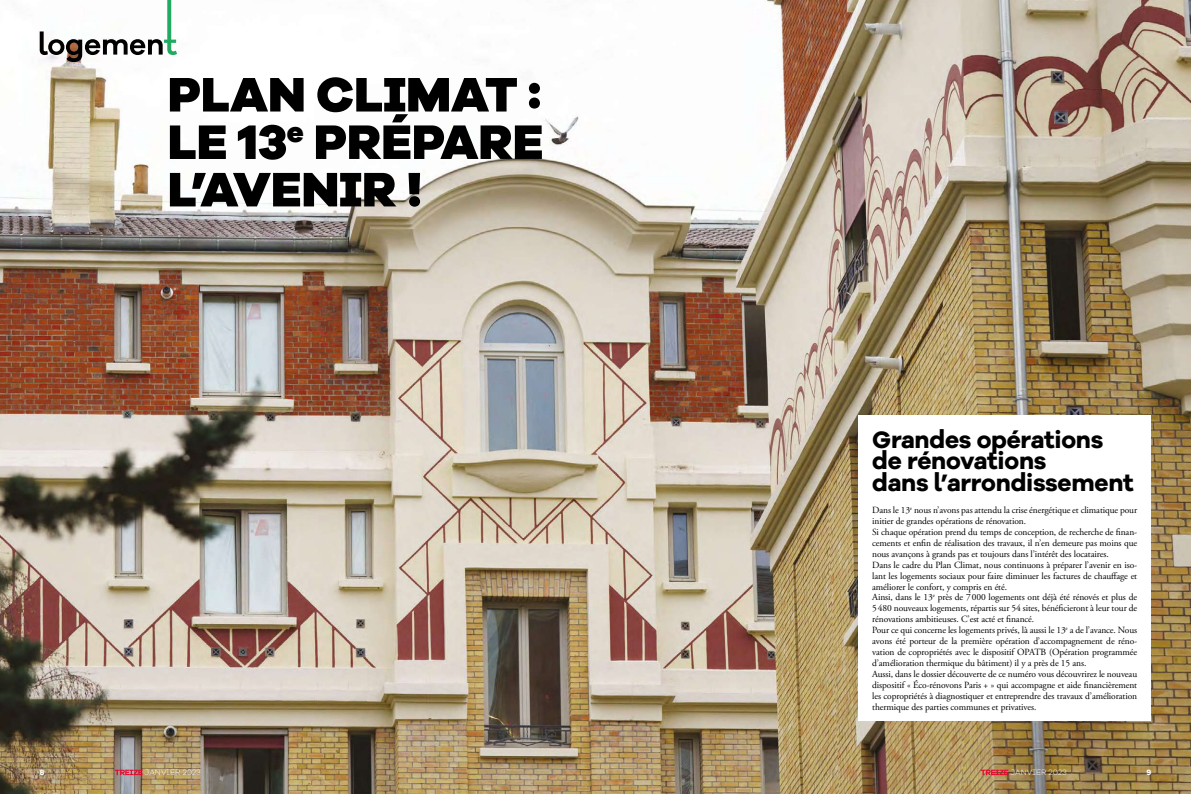
<style>
.page{position:relative;width:1191px;height:794px;background:#fff}
.page>*{position:absolute;margin:0;border:0;box-sizing:border-box;transform-origin:0 0}
.t1{font:800 50px/47.4px "Galano Grotesque Alt";color:#000;text-align:justify}
.t2{font:700 24.5px/21.8px "Galano Grotesque Alt";letter-spacing:-.01em;color:#000}
.t3{font:9.4px/10.9px "Adobe Garamond Pro";letter-spacing:-.01em;color:#000}
.t4{font:300 8px "Galano Grotesque Alt";letter-spacing:.01em;color:#fff}
.t5{font:700 8px "Galano Grotesque Alt";color:#fff}
</style>
<div class="page">
<img style="left:0;top:0;width:1191px;height:794px">
<div style="left:858px;top:415px;width:292px;height:305px;background:#fff"></div>
<svg style="left:980px;top:769px;width:28px;height:6px"></svg>
<svg style="left:115px;top:769px;width:27px;height:6px"></svg>
<svg style="left:40px;top:0;width:137px;height:62px"></svg>
<h1 class="t1" style="left:168px;top:69px;width:377px">PLAN CLIMAT :<br>LE 13<sup>e</sup> PRÉPARE L’AVENIR !</h1>
<h2 class="t2" style="left:872px;top:428px;width:263px">Grandes opérations de rénovations<br>dans l’arrondissement</h2>
<p class="t3" style="left:872px;top:505px;width:266px">Dans le 13<sup>e</sup> nous n’avons pas attendu la crise énergétique et climatique pour initier de grandes opérations de rénovation.<br>Si chaque opération prend du temps de conception, de recherche de finan&shy;cements et enfin de réalisation des travaux, il n’en demeure pas moins que nous avançons à grands pas et toujours dans l’intérêt des locataires.<br>Dans le cadre du Plan Climat, nous continuons à préparer l’avenir en iso&shy;lant les logements sociaux pour faire diminuer les factures de chauffage et améliorer le confort, y compris en été.<br>Ainsi, dans le 13<sup>e</sup> près de 7000 logements ont déjà été rénovés et plus de 5480 nouveaux logements, répartis sur 54 sites, bénéficieront à leur tour de rénovations ambitieuses. C’est acté et financé.<br>Pour ce qui concerne les logements privés, là aussi le 13<sup>e</sup> a de l’avance. Nous avons été porteur de la première opération d’accompagnement de réno&shy;vation de copropriétés avec le dispositif OPATB (Opération programmée d’amélioration thermique du bâtiment) il y a près de 15 ans.<br>Aussi, dans le dossier découverte de ce numéro vous découvrirez le nouveau dispositif « Éco-rénovons Paris + » qui accompagne et aide financièrement les copropriétés à diagnostiquer et entreprendre des travaux d’amélioration thermique des parties communes et privatives.</p>
<p class="t5" style="left:40px;top:767px;width:6px">8</p>
<p class="t4" style="left:145px;top:767px;width:58px">JANVIER 2023</p>
<p class="t4" style="left:1010px;top:767px;width:58px">JANVIER 2023</p>
<p class="t5" style="left:1146px;top:767px;width:6px">9</p>
</div>
